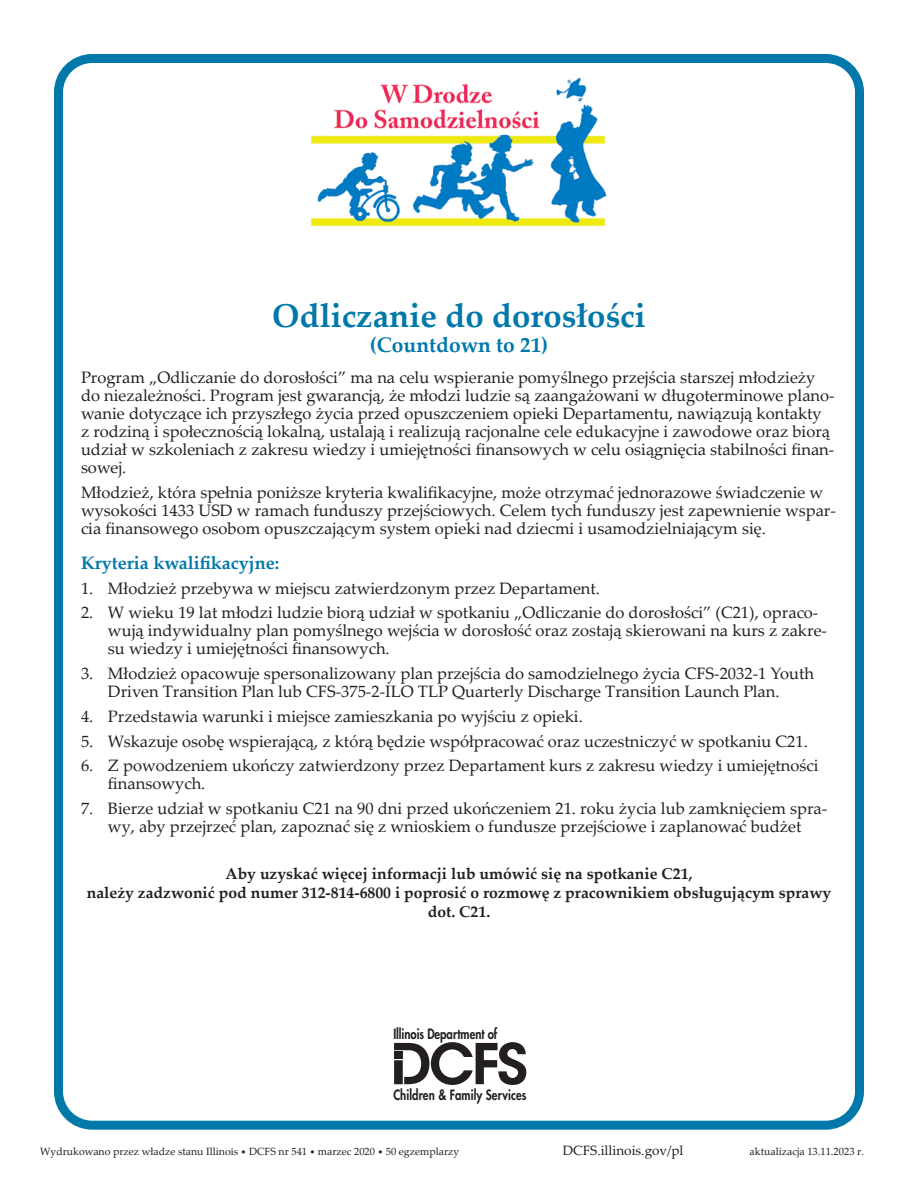
<style>
.page{position:relative;width:918px;height:1188px;background:#fff}
.page>*{position:absolute;margin:0;border:0;box-sizing:border-box;transform-origin:0 0}
.t1{font:700 33px "Palatino Linotype";color:#0078aa}
.t2{font:700 21px "Palatino Linotype";color:#0078aa}
.t3{font:700 18px "Palatino Linotype";color:#0078aa}
.t4{font:16.5px/18px "Palatino Linotype";color:#231f20}
.t5{font:700 15.75px/18.9px "Palatino Linotype";color:#231f20;text-align:center}
.t6{font:800 13.8px "Futura";letter-spacing:.01em;color:#231f20;scale:.82 1}
.t7{font:13.5px "Palatino Linotype";color:#231f20}
.t8{font:10.5px "Palatino Linotype";color:#231f20}
.s1{font-size:9px}
</style>
<div class="page">
<div style="left:54px;top:54px;width:810px;height:1076px;border:9px solid #0078aa;border-radius:34px"></div>
<svg style="left:394px;top:1042px;width:132px;height:43px"></svg>
<div style="left:394px;top:1052px;width:9px;height:7px;background:#231f20"></div>
<img style="left:311px;top:77px;width:296px;height:150px">
<h1 class="t1" style="left:272px;top:292px;width:375px">Odliczanie do dorosłości</h1>
<p class="t2" style="left:370px;top:330px;width:180px">(Countdown to 21)</p>
<p class="t4" style="left:81px;top:368px;width:755px">Program „Odliczanie do dorosłości” ma na celu wspieranie pomyślnego przejścia starszej młodzieży do niezależności. Program jest gwarancją, że młodzi ludzie są zaangażowani w długoterminowe plano&shy;wanie dotyczące ich przyszłego życia przed opuszczeniem opieki Departamentu, nawiązują kontakty<br>z rodziną i społecznością lokalną, ustalają i realizują racjonalne cele edukacyjne i zawodowe oraz biorą udział w szkoleniach z zakresu wiedzy i umiejętności finansowych w celu osiągnięcia stabilności finan&shy;sowej.</p>
<p class="t4" style="left:81px;top:483px;width:756px">Młodzież, która spełnia poniższe kryteria kwalifikacyjne, może otrzymać jednorazowe świadczenie w wysokości 1433 USD w ramach funduszy przejściowych. Celem tych funduszy jest zapewnienie wspar&shy;cia finansowego osobom opuszczającym system opieki nad dziecmi i usamodzielniającym się.</p>
<p class="t3" style="left:81px;top:550px;width:200px">Kryteria kwalifikacyjne:</p>
<p class="t4" style="left:81px;top:578px;width:521px">1. Młodzież przebywa w miejscu zatwierdzonym przez Departament.</p>
<p class="t4" style="left:108px;top:603px;width:721px;text-indent:-27px">2. W wieku 19 lat młodzi ludzie biorą udział w spotkaniu „Odliczanie do dorosłości” (C21), opraco&shy;wują indywidualny plan pomyślnego wejścia w dorosłość oraz zostają skierowani na kurs z zakre&shy;su wiedzy i umiejętności finansowych.</p>
<p class="t4" style="left:81px;top:664px;width:735px;text-align:center">3. Młodzież opacowuje spersonalizowany plan przejścia do samodzielnego życia CFS-2032-1 Youth<br>Driven Transition Plan lub CFS-375-2-ILO TLP Quarterly Discharge Transition Launch Plan.</p>
<p class="t4" style="left:81px;top:707px;width:503px">4. Przedstawia warunki i miejsce zamieszkania po wyjściu z opieki.</p>
<p class="t4" style="left:81px;top:731px;width:728px">5. Wskazuje osobę wspierającą, z którą będzie współpracować oraz uczestniczyć w spotkaniu C21.</p>
<p class="t4" style="left:108px;top:756px;width:712px;text-indent:-27px">6. Z powodzeniem ukończy zatwierdzony przez Departament kurs z zakresu wiedzy i umiejętności finansowych.</p>
<p class="t4" style="left:81px;top:799px;width:748px;text-align:center">7. Bierze udział w spotkaniu C21 na 90 dni przed ukończeniem 21. roku życia lub zamknięciem spra&shy;wy, aby przejrzeć plan, zapoznać się z wnioskiem o fundusze przejściowe i zaplanować budżet</p>
<p class="t5" style="left:87px;top:864px;width:746px">Aby uzyskać więcej informacji lub umówić się na spotkanie C21,<br>należy zadzwonić pod numer 312-814-6800 i poprosić o rozmowę z pracownikiem obsługującym sprawy dot. C21.</p>
<p class="t6" style="left:393px;top:1024px;width:128px">Illinois Department of</p>
<p class="t6" style="left:393px;top:1086px;width:164px">Children &amp; Family Services</p>
<p class="t8" style="left:40px;top:1144px;width:421px">Wydrukowano przez władze stanu Illinois <span class="s1">•</span> DCFS nr 541 <span class="s1">•</span> marzec 2020 <span class="s1">•</span> 50 egzemplarzy</p>
<p class="t7" style="left:563px;top:1141px;width:122px">DCFS.illinois.gov/pl</p>
<p class="t8" style="left:750px;top:1144px;width:116px">aktualizacja 13.11.2023 r.</p>
</div>
